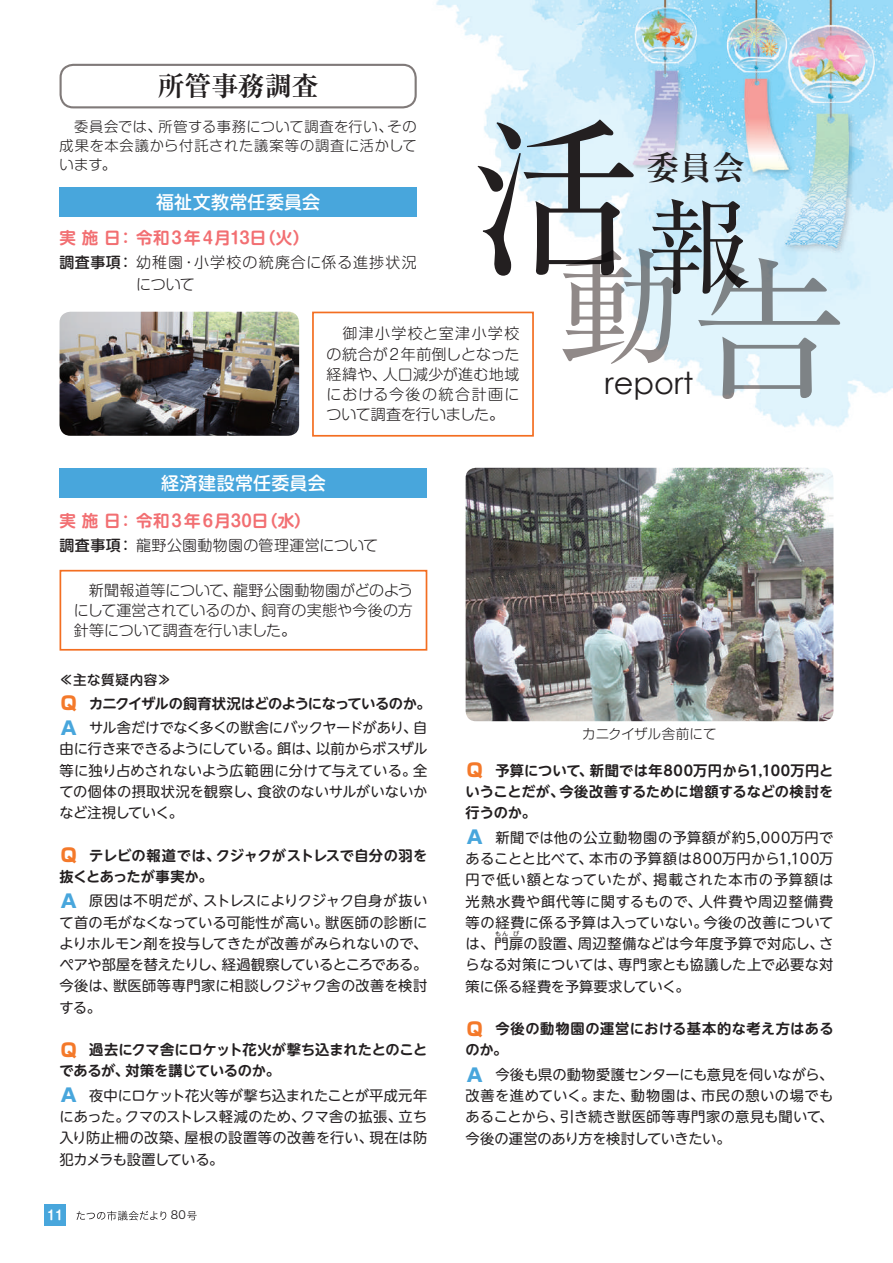
<style>
.page{position:relative;width:893px;height:1263px;background:#fff}
.page>*{position:absolute;margin:0;border:0;box-sizing:border-box;transform-origin:0 0}
.t1{font:700 32.85px "Ryumin Pro";color:#231f20}
.t2{font:30.45px "Century Gothic";color:#231f20}
.t3{font:700 27px "Ryumin Pro";letter-spacing:-.005em;color:#231f20}
.t4{font:500 18px "Shin M Go Pro";letter-spacing:.02em;color:#fff}
.t5{font:700 16.5px "Shin M Go Pro De";letter-spacing:.1em;color:#f26f72}
.t6{font:300 15px/20.2px "Shin M Go Pro";letter-spacing:.01em;color:#231f20;text-align:justify}
.t7{font:300 15px/21.3px "Shin M Go Pro";letter-spacing:.065em;color:#231f20}
.t8{font:14.25px/21.3px "UD Shin M Go Pro";letter-spacing:.005em;color:#231f20;text-align:justify}
.t9{font:700 14.25px/21.3px "UD Shin M Go Pro De";color:#231f20}
.t10{font:300 14.25px/19.2px "Shin M Go Pro";letter-spacing:.045em;color:#231f20;text-align:justify}
.t11{font:700 14.25px/21.3px "UD Shin M Go Pro De";letter-spacing:.04em;color:#231f20}
.t12{font:700 14.25px "UD Shin M Go Pro De";letter-spacing:-.035em;color:#231f20}
.t13{font:300 13.5px "Shin M Go Pro";letter-spacing:-.005em;color:#231f20}
.t14{font:500 13.5px "Shin M Go Pro";letter-spacing:.045em;color:#231f20}
.t15{font:700 12.75px "Shin M Go Pro De";color:#fff}
.t16{font:11.25px "Hira Kaku Std W3";color:#231f20}
.t17{font:6px "UD Shin M Go Pro";color:#231f20}
.s1{font-weight:500}
.s2{font-family:"Shin Go Pro";font-weight:800;font-size:18.6px;color:#f4792a}
.s3{font-family:"Shin Go Pro";font-weight:800;font-size:18.6px;color:#48a6dc}
</style>
<div class="page">
<img style="left:427px;top:0;width:466px;height:427px">
<svg style="left:478px;top:119px;width:362px;height:280px"></svg>
<div style="left:60px;top:64px;width:357px;height:44px;border:2px solid #807a79;border-radius:13px"></div>
<div style="left:60px;top:187px;width:357px;height:30px;background:#48a6dc"></div>
<div style="left:60px;top:468px;width:367px;height:29px;background:#48a6dc"></div>
<img style="left:60px;top:312px;width:239px;height:124px">
<div style="left:312px;top:312px;width:222px;height:125px;border:2px solid #f36e21"></div>
<div style="left:60px;top:570px;width:367px;height:81px;border:2px solid #f36e21"></div>
<img style="left:466px;top:468px;width:367px;height:253px">
<svg style="left:77px;top:1211px;width:89px;height:9px"></svg>
<svg style="left:187px;top:1211px;width:10px;height:9px"></svg>
<div style="left:45px;top:1205px;width:21px;height:21px;background:#48a6dc"></div>
<h3 class="t3" style="left:158px;top:65px;width:162px">所管事務調査</h3>
<p class="t10" style="left:60px;top:115px;width:359px">　委員会では、所管する事務について調査を行い、その成果を本会議から付託された議案等の調査に活かしています。</p>
<p class="t4" style="left:156px;top:187px;width:166px">福祉文教常任委員会</p>
<p class="t5" style="left:60px;top:224px;width:251px">実施日： 令和3年4月13日（火）</p>
<p class="t7" style="left:136px;top:250px;width:282px;text-indent:-77px"><span class="s1">調査事項：</span>幼稚園・小学校の統廃合に係る進捗状況について</p>
<p class="t6" style="left:327px;top:322px;width:194px">　御津小学校と室津小学校の統合が２年前倒しとなった経緯や、人口減少が進む地域における今後の統合計画について調査を行いました。</p>
<p class="t4" style="left:161px;top:468px;width:166px">経済建設常任委員会</p>
<p class="t5" style="left:60px;top:507px;width:253px">実施日： 令和3年6月30日（水）</p>
<p class="t6" style="left:60px;top:534px;width:320px"><span class="s1">調査事項：</span>龍野公園動物園の管理運営について</p>
<p class="t6" style="left:74px;top:578px;width:340px">　新聞報道等について、龍野公園動物園がどのようにして運営されているのか、飼育の実態や今後の方針等について調査を行いました。</p>
<p class="t14" style="left:60px;top:668px;width:113px">≪主な質疑内容≫</p>
<h1 class="t1" style="left:646px;top:141px;width:100px">委員会</h1>
<h2 class="t2" style="left:605px;top:362px;width:91px">report</h2>
<p class="t12" style="left:60px;top:691px;width:373px"><span class="s2">Ｑ</span> カニクイザルの飼育状況はどのようになっているのか。</p>
<p class="t8" style="left:60px;top:716px;width:369px"><span class="s3">Ａ</span> サル舎だけでなく多くの獣舎にバックヤードがあり、自由に行き来できるようにしている。餌は、以前からボスザル等に独り占めされないよう広範囲に分けて与えている。全ての個体の摂取状況を観察し、食欲のないサルがいないかなど注視していく。</p>
<p class="t9" style="left:60px;top:844px;width:369px"><span class="s2">Ｑ</span> テレビの報道では、クジャクがストレスで自分の羽を抜くとあったが事実か。</p>
<p class="t8" style="left:60px;top:889px;width:369px"><span class="s3">Ａ</span> 原因は不明だが、ストレスによりクジャク自身が抜いて首の毛がなくなっている可能性が高い。獣医師の診断によりホルモン剤を投与してきたが改善がみられないので、ペアや部屋を替えたりし、経過観察しているところである。今後は、獣医師等専門家に相談しクジャク舎の改善を検討する。</p>
<p class="t9" style="left:60px;top:1038px;width:369px"><span class="s2">Ｑ</span> 過去にクマ舎にロケット花火が撃ち込まれたとのことであるが、対策を講じているのか。</p>
<p class="t8" style="left:60px;top:1084px;width:369px"><span class="s3">Ａ</span> 夜中にロケット花火等が撃ち込まれたことが平成元年にあった。クマのストレス軽減のため、クマ舎の拡張、立ち入り防止柵の改築、屋根の設置等の改善を行い、現在は防犯カメラも設置している。</p>
<p class="t15" style="left:47px;top:1205px;width:18px">11</p>
<p class="t16" style="left:171px;top:1206px;width:16px">80</p>
<p class="t13" style="left:582px;top:723px;width:136px">カニクイザル舎前にて</p>
<p class="t9" style="left:466px;top:759px;width:369px;text-align:justify"><span class="s2">Ｑ</span> 予算について、新聞では年800万円から1,100万円ということだが、今後改善するために増額するなどの検討を行うのか。</p>
<p class="t8" style="left:466px;top:826px;width:369px"><span class="s3">Ａ</span> 新聞では他の公立動物園の予算額が約5,000万円であることと比べて、本市の予算額は800万円から1,100万円で低い額となっていたが、掲載された本市の予算額は光熱水費や餌代等に関するもので、人件費や周辺整備費等の経費に係る予算は入っていない。今後の改善については、門扉の設置、周辺整備などは今年度予算で対応し、さ</p>
<p class="t17" style="left:495px;top:929px;width:15px">もん</p>
<p class="t17" style="left:513px;top:929px;width:7px">ぴ</p>
<p class="t8" style="left:466px;top:954px;width:369px">らなる対策については、専門家とも協議した上で必要な対策に係る経費を予算要求していく。</p>
<p class="t11" style="left:466px;top:1017px;width:370px"><span class="s2">Ｑ</span> 今後の動物園の運営における基本的な考え方はあるのか。</p>
<p class="t8" style="left:466px;top:1063px;width:369px"><span class="s3">Ａ</span> 今後も県の動物愛護センターにも意見を伺いながら、改善を進めていく。また、動物園は、市民の憩いの場でもあることから、引き続き獣医師等専門家の意見も聞いて、今後の運営のあり方を検討していきたい。</p>
</div>
